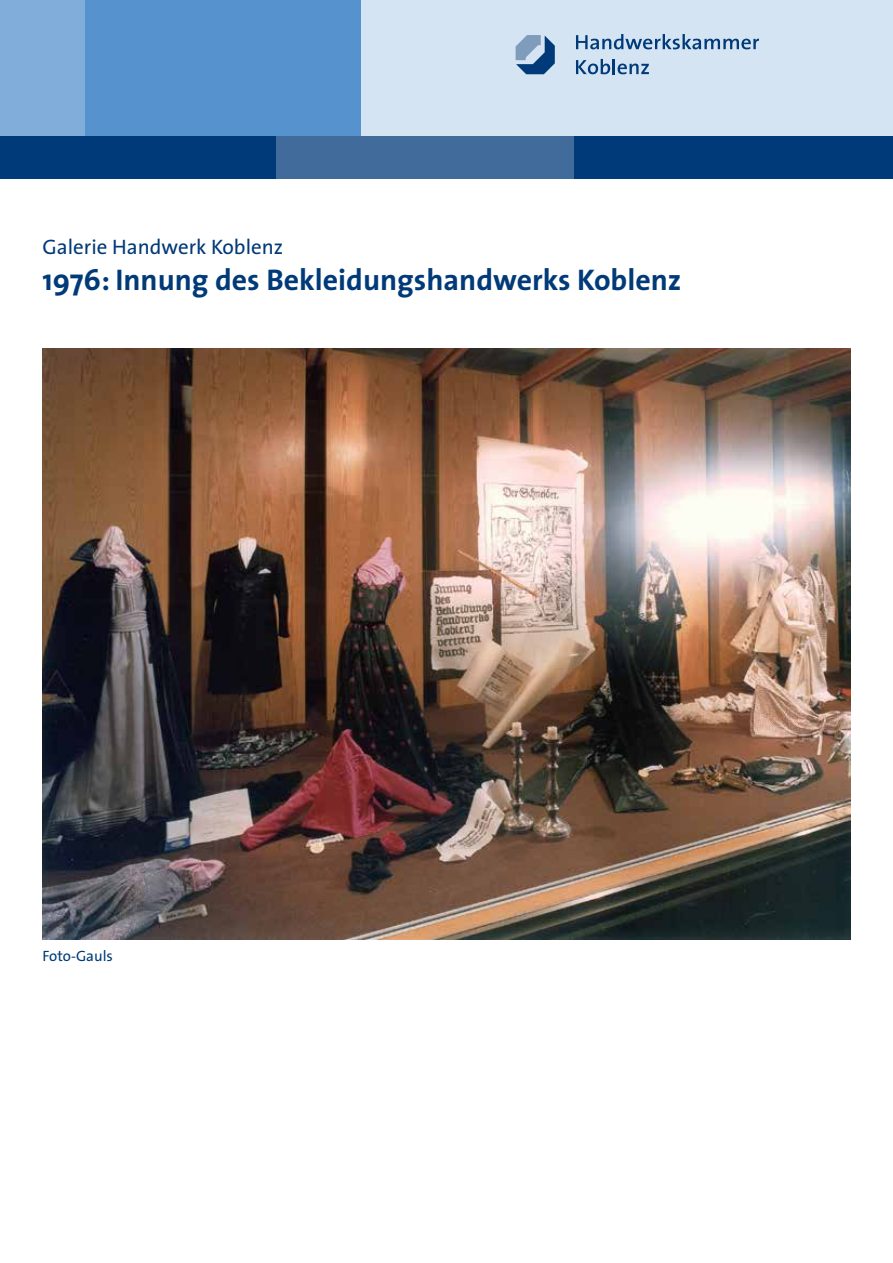
<style>
.page{position:relative;width:893px;height:1263px;background:#fff}
.page>*{position:absolute;margin:0;border:0;box-sizing:border-box;transform-origin:0 0}
.t1{font:700 30px "The Sans";color:#003a78}
.t2{font:21px "The Sans";color:#003a78}
.t3{font:15px "The Sans";color:#003a78}
</style>
<div class="page">
<div style="left:0;top:0;width:85px;height:136px;background:#80adda"></div>
<div style="left:85px;top:0;width:340px;height:136px;background:#5692ce"></div>
<div style="left:574px;top:136px;width:319px;height:43px;background:#003a78"></div>
<div style="left:0;top:136px;width:276px;height:43px;background:#003a78"></div>
<div style="left:276px;top:136px;width:298px;height:43px;background:#406b9a"></div>
<div style="left:361px;top:0;width:532px;height:136px;background:#d5e4f3"></div>
<svg style="left:576px;top:34px;width:183px;height:15px"></svg>
<svg style="left:576px;top:59px;width:73px;height:15px"></svg>
<svg style="left:516px;top:35px;width:39px;height:39px"></svg>
<img style="left:43px;top:349px;width:807px;height:590px">
<p class="t2" style="left:43px;top:233px;width:242px">Galerie Handwerk Koblenz</p>
<p class="t1" style="left:43px;top:261px;width:640px">1976: Innung des Bekleidungshandwerks Koblenz</p>
<p class="t3" style="left:43px;top:946px;width:72px">Foto-Gauls</p>
</div>
